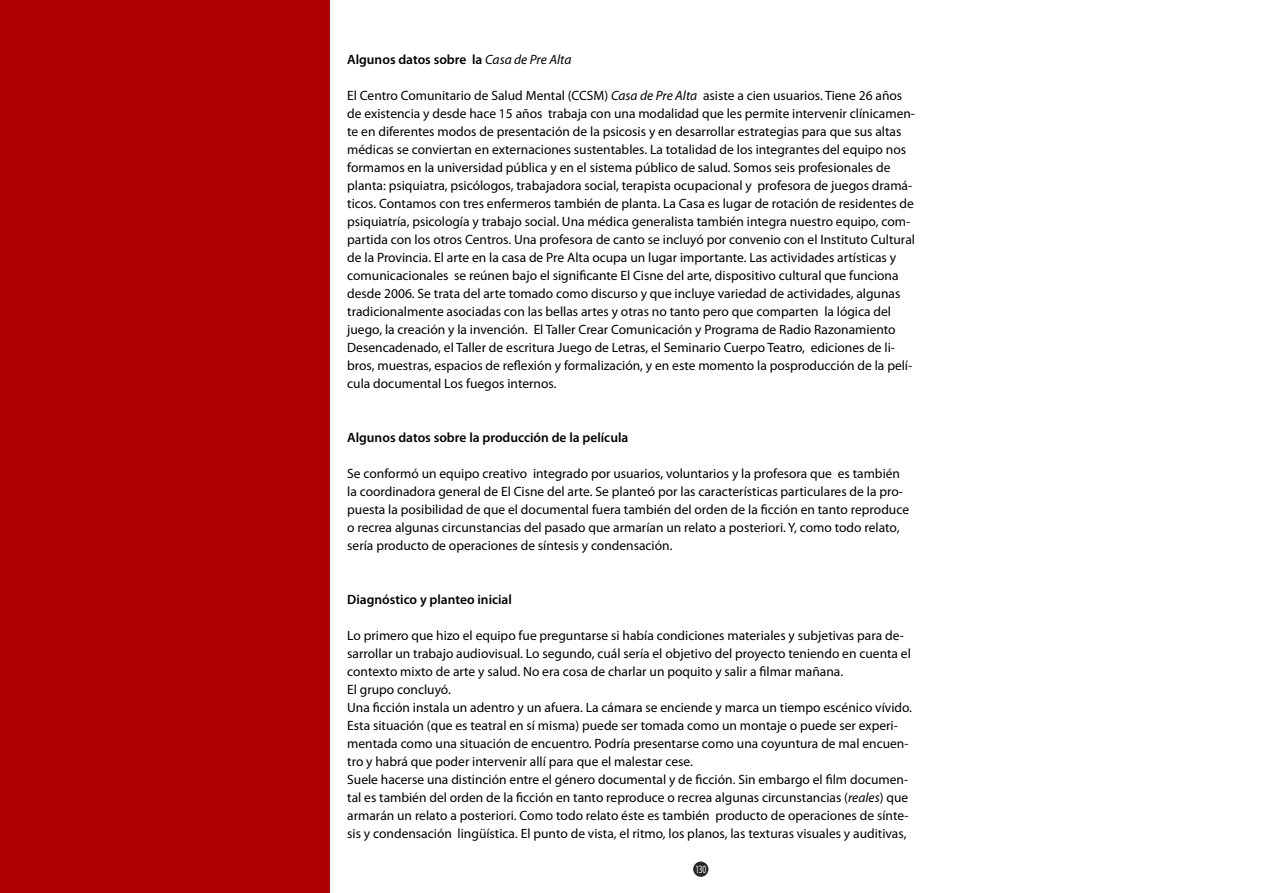
<style>
.page{position:relative;width:1263px;height:893px;background:#fff}
.page>*{position:absolute;margin:0;border:0;box-sizing:border-box;transform-origin:0 0}
.t1{font:13.5px/18px "Myriad Pro";color:#000}
.t2{font:600 13.5px "Myriad Pro";color:#000}
.t3{font:11.25px "Myriad Pro";color:#fff;scale:.67 1}
.s1{font-weight:400;font-style:italic}
.s2{font-style:italic}
</style>
<div class="page">
<div style="left:693px;top:861px;width:15px;height:16px;background:#292829;border-radius:50%"></div>
<div style="left:0;top:0;width:329px;height:893px;background:#af0000"></div>
<p class="t2" style="left:347px;top:51px;width:226px">Algunos datos sobre la <span class="s1">Casa de Pre Alta</span></p>
<p class="t1" style="left:347px;top:86px;width:569px">El Centro Comunitario de Salud Mental (CCSM) <span class="s2">Casa de Pre Alta</span> asiste a cien usuarios. Tiene 26 años de existencia y desde hace 15 años trabaja con una modalidad que les permite intervenir clínicamen&shy;te en diferentes modos de presentación de la psicosis y en desarrollar estrategias para que sus altas médicas se conviertan en externaciones sustentables. La totalidad de los integrantes del equipo nos formamos en la universidad pública y en el sistema público de salud. Somos seis profesionales de planta: psiquiatra, psicólogos, trabajadora social, terapista ocupacional y profesora de juegos dramá&shy;ticos. Contamos con tres enfermeros también de planta. La Casa es lugar de rotación de residentes de psiquiatría, psicología y trabajo social. Una médica generalista también integra nuestro equipo, com&shy;partida con los otros Centros. Una profesora de canto se incluyó por convenio con el Instituto Cultural de la Provincia. El arte en la casa de Pre Alta ocupa un lugar importante. Las actividades artísticas y comunicacionales se reúnen bajo el significante El Cisne del arte, dispositivo cultural que funciona desde 2006. Se trata del arte tomado como discurso y que incluye variedad de actividades, algunas tradicionalmente asociadas con las bellas artes y otras no tanto pero que comparten la lógica del juego, la creación y la invención. El Taller Crear Comunicación y Programa de Radio Razonamiento Desencadenado, el Taller de escritura Juego de Letras, el Seminario Cuerpo Teatro, ediciones de li&shy;bros, muestras, espacios de reflexión y formalización, y en este momento la posproducción de la pelí&shy;cula documental Los fuegos internos.</p>
<p class="t2" style="left:347px;top:429px;width:283px">Algunos datos sobre la producción de la película</p>
<p class="t1" style="left:347px;top:464px;width:563px">Se conformó un equipo creativo integrado por usuarios, voluntarios y la profesora que es también la coordinadora general de El Cisne del arte. Se planteó por las características particulares de la pro&shy;puesta la posibilidad de que el documental fuera también del orden de la ficción en tanto reproduce o recrea algunas circunstancias del pasado que armarían un relato a posteriori. Y, como todo relato, sería producto de operaciones de síntesis y condensación.</p>
<p class="t2" style="left:347px;top:591px;width:166px">Diagnóstico y planteo inicial</p>
<p class="t1" style="left:347px;top:626px;width:566px">Lo primero que hizo el equipo fue preguntarse si había condiciones materiales y subjetivas para de&shy;sarrollar un trabajo audiovisual. Lo segundo, cuál sería el objetivo del proyecto teniendo en cuenta el contexto mixto de arte y salud. No era cosa de charlar un poquito y salir a filmar mañana.<br>El grupo concluyó.<br>Una ficción instala un adentro y un afuera. La cámara se enciende y marca un tiempo escénico vívido.<br>Esta situación (que es teatral en sí misma) puede ser tomada como un montaje o puede ser experi&shy;mentada como una situación de encuentro. Podría presentarse como una coyuntura de mal encuen&shy;tro y habrá que poder intervenir allí para que el malestar cese.<br>Suele hacerse una distinción entre el género documental y de ficción. Sin embargo el film documen&shy;tal es también del orden de la ficción en tanto reproduce o recrea algunas circunstancias (<span class="s2">reales</span>) que armarán un relato a posteriori. Como todo relato éste es también producto de operaciones de sínte&shy;sis y condensación lingüística. El punto de vista, el ritmo, los planos, las texturas visuales y auditivas,</p>
<p class="t3" style="left:695px;top:862px;width:18px">130</p>
</div>
